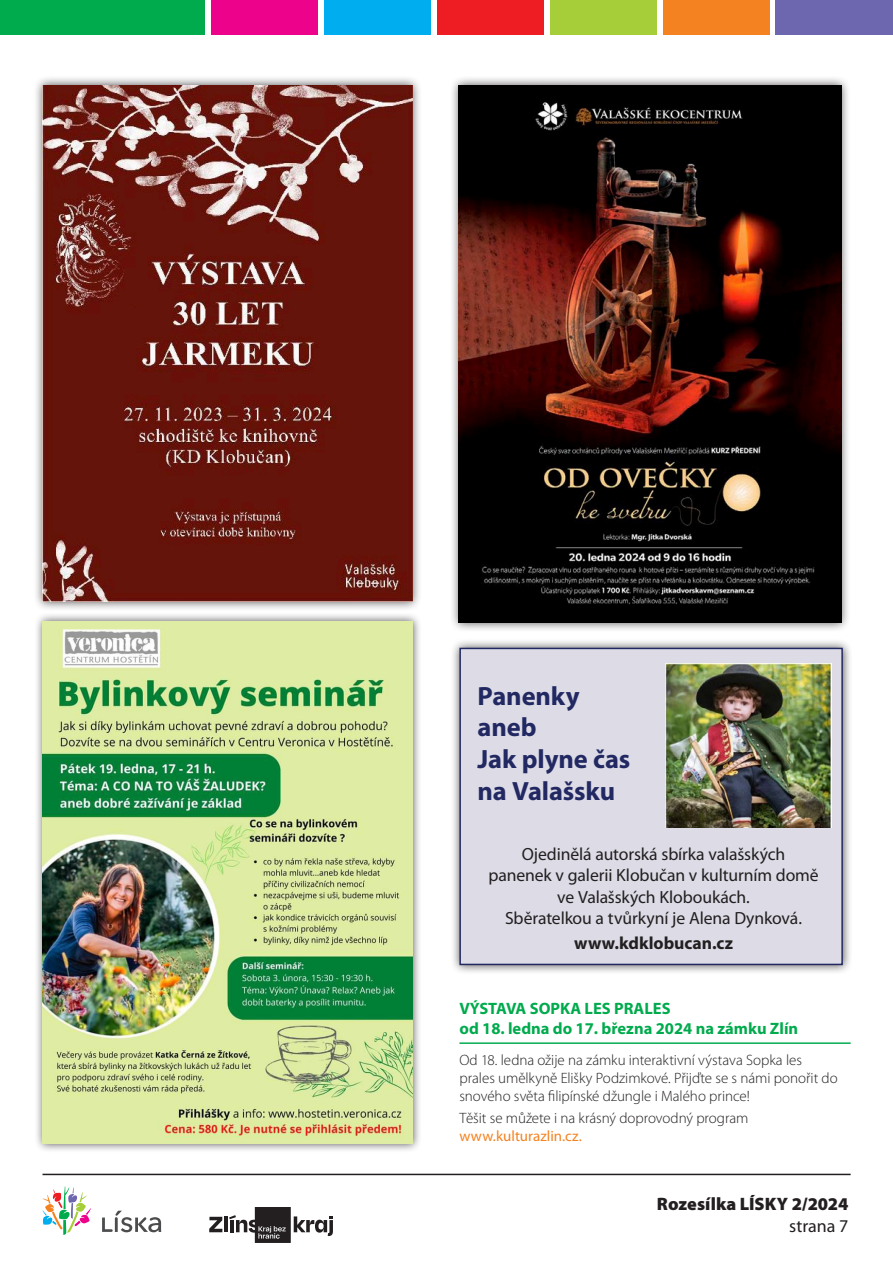
<style>
.page{position:relative;width:893px;height:1263px;background:#fff}
.page>*{position:absolute;margin:0;border:0;box-sizing:border-box;transform-origin:0 0}
.text{font:700 26.4px/31.8px "Myriad Pro";letter-spacing:-.005em;color:#222962}
.t1{font:900 18px "Myriad Pro";color:#231f20}
.t2{font:18px "Myriad Pro";color:#231f20}
.t3{font:17.7px/21.1px "Myriad Pro";letter-spacing:-.005em;color:#231f20;text-align:center}
.t4{font:700 17.7px "Myriad Pro";color:#231f20}
.podtržený_podnadpis{font:700 16.5px "Myriad Pro";color:#00ab4d}
.text-2{font:300 15px/18px "Myriad Pro";letter-spacing:-.005em;color:#231f20}
.text-3{font:15px "Myriad Pro";color:#f58220}
</style>
<div class="page">
<div style="left:0;top:0;width:205px;height:34px;background:#00ab4d"></div>
<div style="left:211px;top:0;width:107px;height:34px;background:#ed028c"></div>
<div style="left:324px;top:0;width:107px;height:34px;background:#00aeef"></div>
<div style="left:437px;top:0;width:107px;height:34px;background:#ee1d23"></div>
<div style="left:550px;top:0;width:107px;height:34px;background:#a6ce39"></div>
<div style="left:663px;top:0;width:107px;height:34px;background:#f58220"></div>
<div style="left:776px;top:0;width:117px;height:34px;background:#6c67ae"></div>
<svg style="left:102px;top:1211px;width:59px;height:21px"></svg>
<svg style="left:43px;top:1186px;width:48px;height:49px"></svg>
<hr style="left:43px;top:1174px;width:808px;height:1px;background:#231f20">
<svg style="left:209px;top:1217px;width:13px;height:15px"></svg>
<hr style="left:224px;top:1216px;width:4px;height:16px;background:#231f20">
<svg style="left:229px;top:1207px;width:104px;height:36px"></svg>
<div style="left:33px;top:75px;width:389px;height:536px;background:#231f20;opacity:.75"></div>
<img style="left:43px;top:85px;width:369px;height:516px">
<div style="left:450px;top:638px;width:402px;height:336px;background:#231f20;opacity:.75"></div>
<div style="left:459px;top:648px;width:384px;height:317px;background:#dcdbe6;border:1px solid #222962"></div>
<img style="left:666px;top:663px;width:165px;height:165px">
<div style="left:449px;top:75px;width:402px;height:557px;background:#231f20;opacity:.75"></div>
<img style="left:459px;top:85px;width:382px;height:537px">
<div style="left:34px;top:612px;width:388px;height:541px;background:#231f20;opacity:.75"></div>
<img style="left:43px;top:621px;width:370px;height:523px">
<hr style="left:459px;top:1042px;width:392px;height:2px;background:#00ab4d">
<p class="text" style="left:478px;top:679px;width:104px">Panenky</p>
<p class="text" style="left:478px;top:711px;width:60px">aneb</p>
<p class="text" style="left:478px;top:742px;width:154px">Jak plyne čas na Valašsku</p>
<p class="t3" style="left:488px;top:843px;width:332px">Ojedinělá autorská sbírka valašských panenek v galerii Klobučan v kulturním domě ve Valašských Kloboukách.<br>Sběratelkou a tvůrkyní je Alena Dynková.</p>
<p class="t4" style="left:574px;top:932px;width:160px">www.kdklobucan.cz</p>
<p class="podtržený_podnadpis" style="left:459px;top:998px;width:213px">VÝSTAVA SOPKA LES PRALES</p>
<p class="podtržený_podnadpis" style="left:459px;top:1018px;width:340px">od 18. ledna do 17. března 2024 na zámku Zlín</p>
<p class="text-2" style="left:459px;top:1050px;width:380px">Od 18. ledna ožije na zámku interaktivní výstava Sopka les prales umělkyně Elišky Podzimkové. Přijďte se s námi ponořit do snového světa filipínské džungle i Malého prince!</p>
<p class="text-2" style="left:459px;top:1109px;width:291px">Těšit se můžete i na krásný doprovodný program</p>
<p class="text-3" style="left:459px;top:1126px;width:124px">www.kulturazlin.cz.</p>
<p class="t1" style="left:657px;top:1192px;width:193px">Rozesílka LÍSKY 2/2024</p>
<p class="t2" style="left:789px;top:1215px;width:61px">strana 7</p>
</div>
